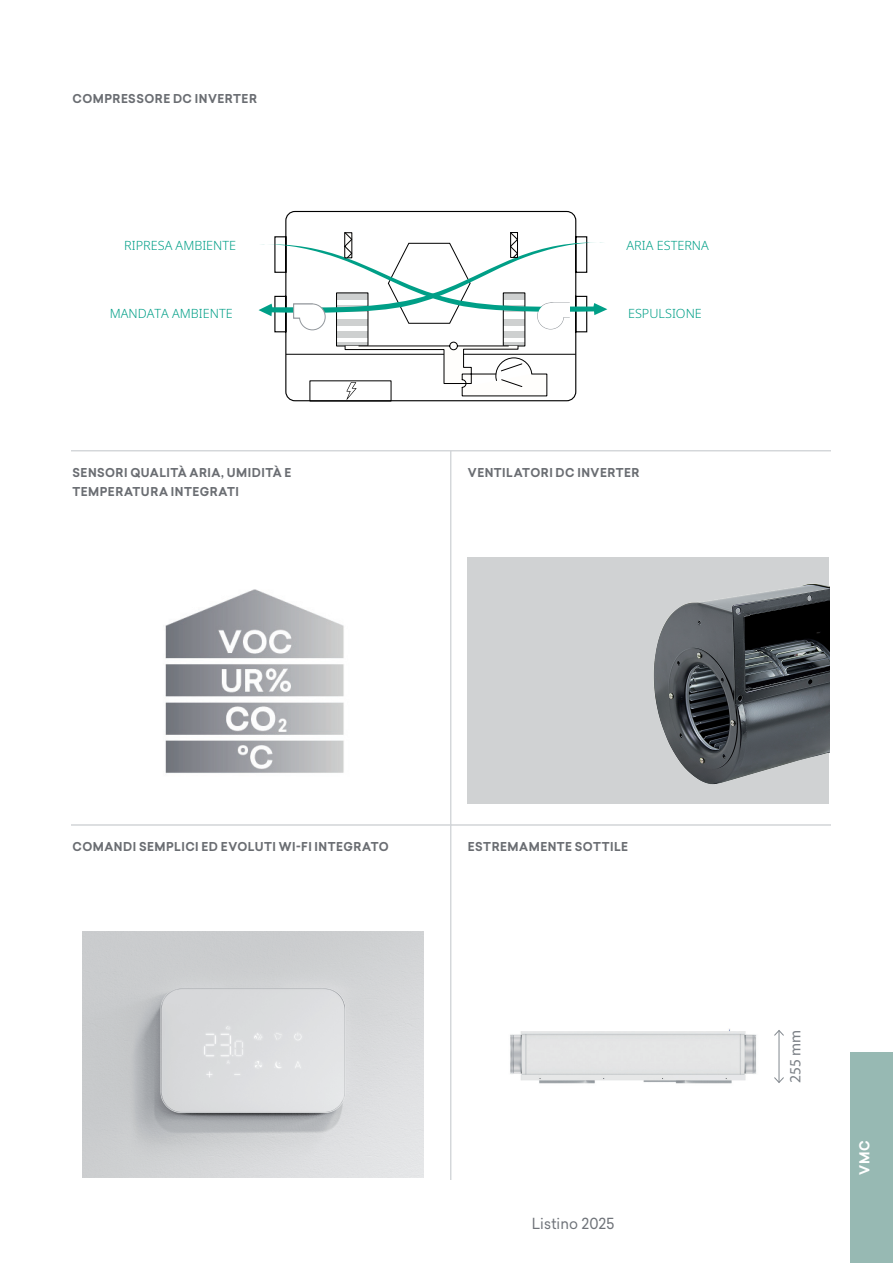
<style>
.page{position:relative;width:893px;height:1263px;background:#fff}
.page>*{position:absolute;margin:0;border:0;box-sizing:border-box;transform-origin:0 0}
.t1{font:15.6px "Myriad Pro";color:#7b8086}
.t2{font:15px "Sailec";letter-spacing:.005em;color:#6f7379;scale:.95 1}
.t3{font:700 13.5px "Sailec";color:#fff;scale:.95 1}
.t4{font:300 12.6px "Noto Sans";color:#009f87}
.plusDescrizione{font:700 12px/19.5px "Sailec";letter-spacing:.04em;color:#6a6d72;scale:.95 1}
</style>
<div class="page">
<img style="left:510px;top:1029px;width:269px;height:55px">
<hr style="left:779px;top:1030px;width:1px;height:52px;background:#82888e">
<svg style="left:774px;top:1077px;width:10px;height:6px"></svg>
<svg style="left:774px;top:1029px;width:10px;height:7px"></svg>
<img style="left:83px;top:931px;width:340px;height:247px">
<div style="left:468px;top:557px;width:361px;height:247px;background:#d0d2d3"></div>
<img style="left:654px;top:584px;width:175px;height:201px">
<img style="left:165px;top:589px;width:179px;height:185px">
<svg style="left:285px;top:211px;width:292px;height:190px"></svg>
<div style="left:309px;top:380px;width:82px;height:21px;border:1px solid #000"></div>
<svg style="left:259px;top:232px;width:348px;height:168px"></svg>
<div style="left:300px;top:304px;width:25px;height:26px;background:#fff;border-radius:13px"></div>
<div style="left:299px;top:304px;width:26px;height:26px;border:1px solid #92979c;border-radius:13px"></div>
<div style="left:850px;top:1052px;width:43px;height:211px;background:#97b9b3"></div>
<p class="plusDescrizione" style="left:73px;top:89px;width:196px">COMPRESSORE DC INVERTER</p>
<p class="t4" style="left:124px;top:237px;width:114px">RIPRESA AMBIENTE</p>
<p class="t4" style="left:627px;top:237px;width:84px">ARIA ESTERNA</p>
<p class="t4" style="left:110px;top:305px;width:124px">MANDATA AMBIENTE</p>
<p class="t4" style="left:628px;top:305px;width:75px">ESPULSIONE</p>
<p class="plusDescrizione" style="left:73px;top:463px;width:232px">SENSORI QUALITÀ ARIA, UMIDITÀ E<br>TEMPERATURA INTEGRATI</p>
<p class="plusDescrizione" style="left:468px;top:463px;width:182px">VENTILATORI DC INVERTER</p>
<p class="plusDescrizione" style="left:73px;top:837px;width:334px">COMANDI SEMPLICI ED EVOLUTI WI-FI INTEGRATO</p>
<p class="plusDescrizione" style="left:468px;top:837px;width:170px">ESTREMAMENTE SOTTILE</p>
<p class="t2" style="left:532px;top:1213px;width:88px">Listino 2025</p>
<p class="t1" style="left:785px;top:1083px;width:55px;rotate:-90deg">255 mm</p>
<p class="t3" style="left:855px;top:1175px;width:37px;rotate:-90deg">VMC</p>
</div>
